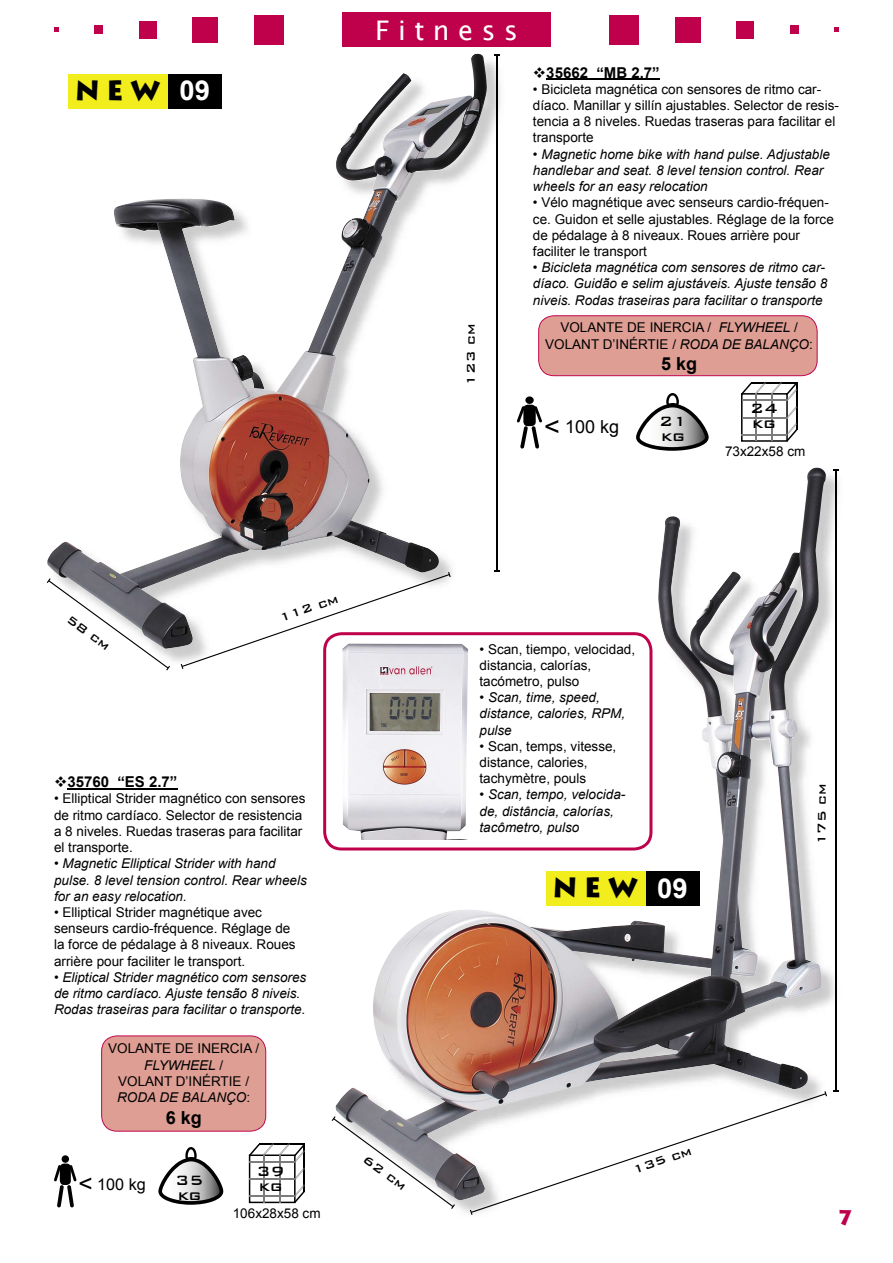
<style>
.page{position:relative;width:893px;height:1263px;background:#fff}
.page>*{position:absolute;margin:0;border:0;box-sizing:border-box;transform-origin:0 0}
.t1{font:700 27.45px "Lithograph";color:#000}
.t2{font:27px "Lucida Sans Unicode";color:#fff}
.t3{font:27px "Arial";color:#000}
.t4{font:700 21px "Lithograph";color:#bf004b}
.t5{font:500 18px/15px "Bank Gothic BT";color:#000}
.t6{font:700 18px "Arial";color:#000}
.t7{font:18px "Arial";color:#000}
.t8{font:16.2px "Arial";color:#000}
.t9{font:500 15px "Bank Gothic BT";color:#000}
.t10{font:700 15px "Arial";color:#000}
.t11{font:13.5px/16.2px "Arial";color:#000}
.t12{font:italic 13.5px/16.2px "Arial";color:#000}
.s1{font-family:"Arial";color:#fff}
.s2{font-style:normal}
.s3{font-style:italic}
.s4{font-size:24.3px}
</style>
<div class="page">
<div style="left:342px;top:13px;width:209px;height:34px;background:#bf004b"></div>
<div style="left:609px;top:15px;width:30px;height:29px;background:#bf004b"></div>
<div style="left:675px;top:17px;width:26px;height:25px;background:#bf004b"></div>
<div style="left:737px;top:21px;width:17px;height:17px;background:#bf004b"></div>
<div style="left:790px;top:25px;width:9px;height:9px;background:#bf004b"></div>
<svg style="left:835px;top:27px;width:4px;height:5px"></svg>
<div style="left:254px;top:15px;width:30px;height:29px;background:#bf004b"></div>
<div style="left:192px;top:17px;width:26px;height:25px;background:#bf004b"></div>
<div style="left:139px;top:21px;width:17px;height:17px;background:#bf004b"></div>
<div style="left:95px;top:25px;width:8px;height:9px;background:#bf004b"></div>
<svg style="left:54px;top:27px;width:4px;height:5px"></svg>
<img style="left:802px;top:468px;width:37px;height:624px">
<img style="left:335px;top:516px;width:467px;height:685px">
<img style="left:488px;top:55px;width:13px;height:413px">
<img style="left:488px;top:468px;width:19px;height:164px">
<img style="left:47px;top:54px;width:441px;height:595px">
<svg style="left:636px;top:393px;width:73px;height:58px"></svg>
<svg style="left:517px;top:406px;width:25px;height:43px"></svg>
<div style="left:525px;top:396px;width:9px;height:8px;background:#000;border-radius:50%"></div>
<hr style="left:497px;top:55px;width:1px;height:516px;background:#000">
<svg style="left:181px;top:572px;width:270px;height:97px"></svg>
<svg style="left:47px;top:578px;width:123px;height:92px"></svg>
<svg style="left:741px;top:382px;width:56px;height:60px"></svg>
<hr style="left:756px;top:394px;width:1px;height:47px;background:#7b7c7c">
<hr style="left:755px;top:394px;width:1px;height:47px;background:#7b7c7c">
<hr style="left:772px;top:394px;width:1px;height:47px;background:#7b7c7c">
<hr style="left:771px;top:394px;width:1px;height:47px;background:#7b7c7c">
<hr style="left:836px;top:470px;width:1px;height:621px;background:#000">
<svg style="left:814px;top:770px;width:21px;height:89px"></svg>
<svg style="left:158px;top:1147px;width:65px;height:58px"></svg>
<svg style="left:60px;top:1163px;width:11px;height:22px"></svg>
<svg style="left:54px;top:1165px;width:23px;height:42px"></svg>
<div style="left:62px;top:1155px;width:7px;height:8px;background:#000;border-radius:50%"></div>
<svg style="left:249px;top:1143px;width:56px;height:60px"></svg>
<hr style="left:264px;top:1155px;width:1px;height:47px;background:#7b7c7c">
<hr style="left:263px;top:1155px;width:1px;height:47px;background:#7b7c7c">
<hr style="left:280px;top:1155px;width:1px;height:47px;background:#7b7c7c">
<hr style="left:279px;top:1155px;width:1px;height:47px;background:#7b7c7c">
<svg style="left:470px;top:1091px;width:357px;height:124px"></svg>
<svg style="left:332px;top:1116px;width:123px;height:93px"></svg>
<div style="left:101px;top:1035px;width:165px;height:97px;background:#de9e94"></div>
<svg style="left:538px;top:315px;width:280px;height:61px;background:#dd9a93"></svg>
<hr style="left:546px;top:78px;width:114px;height:2px;background:#000">
<svg style="left:323px;top:632px;width:329px;height:218px"></svg>
<img style="left:335px;top:643px;width:137px;height:196px">
<hr style="left:67px;top:788px;width:110px;height:2px;background:#000">
<div style="left:68px;top:74px;width:101px;height:34px;background:#f2ed1c"></div>
<div style="left:169px;top:74px;width:53px;height:34px;background:#000"></div>
<div style="left:546px;top:871px;width:100px;height:35px;background:#f2ed1c"></div>
<div style="left:646px;top:871px;width:54px;height:35px;background:#000"></div>
<h1 class="t1" style="left:75px;top:73px;width:136px">N E W <span class="s1">09</span></h1>
<h2 class="t2" style="left:375px;top:9px;width:144px">F i t n e s s</h2>
<p class="t9" style="left:463px;top:386px;width:63px;rotate:-90deg">123 cm</p>
<p class="t10" style="left:533px;top:63px;width:128px">❖35662 “MB 2.7”</p>
<p class="t11" style="left:533px;top:81px;width:307px">• Bicicleta magnética con sensores de ritmo car&shy;díaco. Manillar y sillín ajustables. Selector de resis&shy;tencia a 8 niveles. Ruedas traseras para facilitar el transporte</p>
<p class="t12" style="left:533px;top:146px;width:298px"><span class="s2">•</span> Magnetic home bike with hand pulse. Adjustable handlebar and seat. 8 level tension control. Rear wheels for an easy relocation</p>
<p class="t11" style="left:533px;top:195px;width:302px">• Vélo magnétique avec senseurs cardio-fréquen&shy;ce. Guidon et selle ajustables. Réglage de la force de pédalage à 8 niveaux. Roues arrière pour faciliter le transport</p>
<p class="t12" style="left:533px;top:259px;width:296px"><span class="s2">•</span> Bicicleta magnética com sensores de ritmo car&shy;díaco. Guidão e selim ajustáveis. Ajuste tensão 8 niveis. Rodas traseiras para facilitar o transporte</p>
<p class="t11" style="left:545px;top:320px;width:269px;text-align:center">VOLANTE DE INERCIA / <span class="s3">FLYWHEEL</span> /<br>VOLANT D’INÉRTIE / <span class="s3">RODA DE BALANÇO</span>:</p>
<h3 class="t6" style="left:661px;top:352px;width:38px">5 kg</h3>
<h2 class="t3" style="left:544px;top:409px;width:17px">&lt;</h2>
<h3 class="t7" style="left:565px;top:415px;width:56px">100 kg</h3>
<h3 class="t5" style="left:659px;top:413px;width:29px">21</h3>
<h3 class="t5" style="left:661px;top:428px;width:25px">kg</h3>
<h3 class="t5" style="left:750px;top:400px;width:29px">24 kg</h3>
<p class="t11" style="left:725px;top:443px;width:82px">73x22x58 cm</p>
<p class="t9" style="left:73px;top:611px;width:52px;rotate:36deg">58 cm</p>
<p class="t9" style="left:277px;top:610px;width:63px;rotate:-19deg">112 cm</p>
<p class="t10" style="left:54px;top:772px;width:125px">❖35760 “ES 2.7”</p>
<p class="t11" style="left:54px;top:791px;width:253px">• Elliptical Strider magnético con sensores de ritmo cardíaco. Selector de resistencia a 8 niveles. Ruedas traseras para facilitar el transporte.</p>
<p class="t12" style="left:54px;top:856px;width:254px"><span class="s2">•</span> Magnetic Elliptical Strider with hand pulse. 8 level tension control. Rear wheels for an easy relocation.</p>
<p class="t11" style="left:54px;top:904px;width:243px">• Elliptical Strider magnétique avec senseurs cardio-fréquence. Réglage de la force de pédalage à 8 niveaux. Roues arrière pour faciliter le transport.</p>
<p class="t12" style="left:54px;top:969px;width:254px"><span class="s2">•</span> Eliptical Strider magnético com sensores de ritmo cardíaco. Ajuste tensão 8 niveis.<br>Rodas traseiras para facilitar o transporte<span class="s2">.</span></p>
<p class="t11" style="left:108px;top:1041px;width:152px;text-align:center">VOLANTE DE INERCIA /<br><span class="s3">FLYWHEEL</span> /<br>VOLANT D’INÉRTIE /<br><span class="s3">RODA DE BALANÇO</span>:</p>
<h3 class="t6" style="left:166px;top:1105px;width:38px">6 kg</h3>
<p class="t8" style="left:78px;top:1173px;width:69px"><span class="s4">&lt;</span> 100 kg</p>
<h3 class="t5" style="left:176px;top:1173px;width:29px">35 kg</h3>
<h3 class="t5" style="left:257px;top:1163px;width:29px">39 kg</h3>
<p class="t11" style="left:233px;top:1205px;width:89px">106x28x58 cm</p>
<p class="t9" style="left:369px;top:1151px;width:52px;rotate:36deg">62 cm</p>
<p class="t11" style="left:480px;top:641px;width:157px">• Scan, tiempo, velocidad, distancia, calorías, tacómetro, pulso</p>
<p class="t12" style="left:480px;top:689px;width:147px"><span class="s2">•</span> Scan, time, speed, distance, calories, RPM, pulse</p>
<p class="t11" style="left:480px;top:738px;width:138px">• Scan, temps, vitesse, distance, calories, tachymètre, pouls</p>
<p class="t12" style="left:480px;top:787px;width:147px"><span class="s2">•</span> Scan, tempo, velocida&shy;de, distância, calorías, tacômetro, pulso</p>
<h1 class="t1" style="left:553px;top:870px;width:136px">N E W <span class="s1">09</span></h1>
<p class="t9" style="left:630px;top:1162px;width:63px;rotate:-19deg">135 cm</p>
<p class="t9" style="left:813px;top:845px;width:63px;rotate:-89deg">175 cm</p>
<h3 class="t4" style="left:839px;top:1204px;width:14px">7</h3>
</div>
